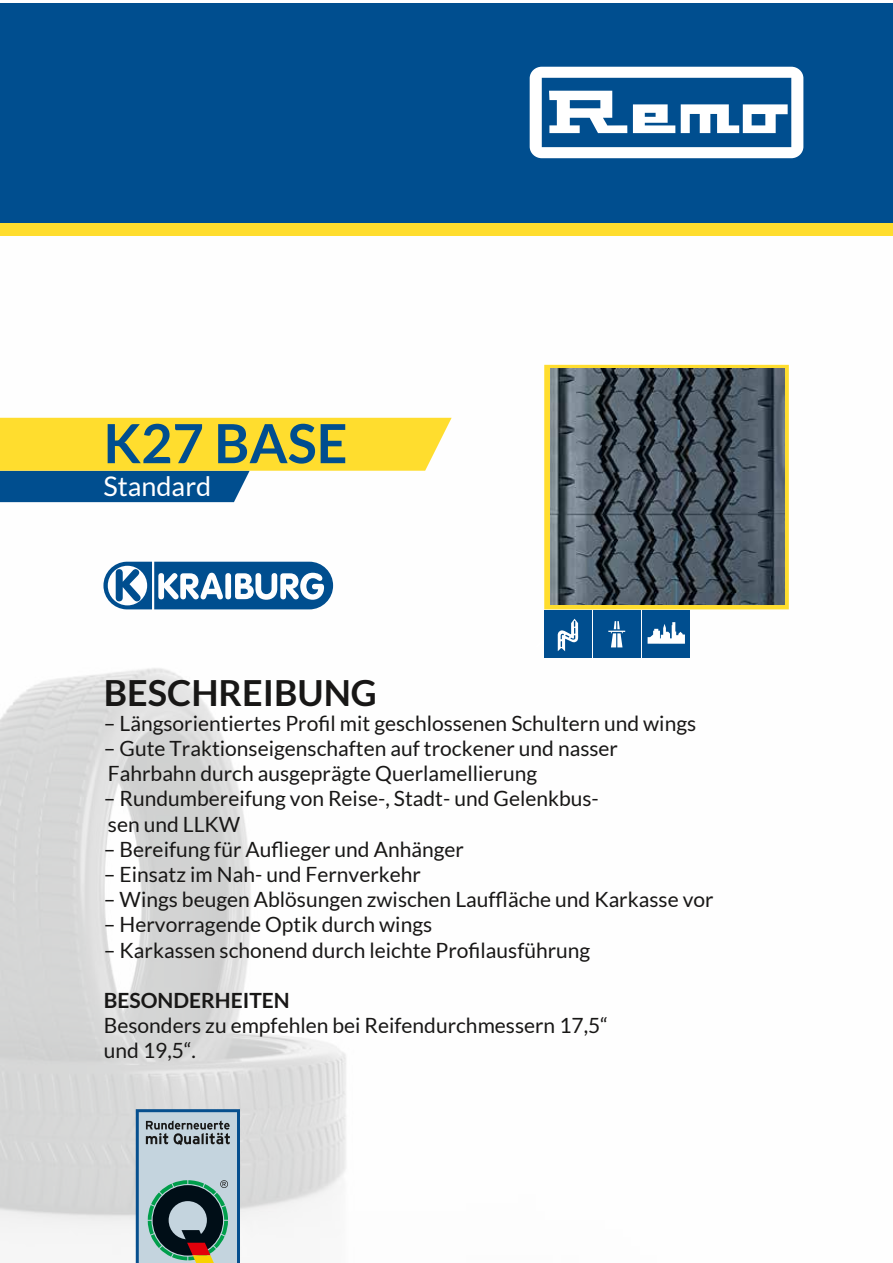
<style>
.page{position:relative;width:893px;height:1263px;background:#fff}
.page>*{position:absolute;margin:0;border:0;box-sizing:border-box;transform-origin:0 0}
.t1{font:700 54px "Lato";color:#004e8f}
.t2{font:700 36px "Lato";color:#181716}
.t3{font:27px "Lato";color:#fff}
.t4{font:21px/25.2px "Lato";color:#181716}
.t5{font:700 21px "Lato";color:#181716}
</style>
<div class="page">
<img style="left:0;top:235px;width:893px;height:1028px">
<svg style="left:136px;top:1109px;width:104px;height:154px;background:#889da3"></svg>
<svg style="left:0;top:418px;width:452px;height:84px"></svg>
<svg style="left:544px;top:365px;width:245px;height:244px;background:#e8cd3d"></svg>
<div style="left:544px;top:611px;width:48px;height:47px;background:#004e8f"></div>
<svg style="left:533px;top:615px;width:45px;height:36px"></svg>
<div style="left:593px;top:611px;width:48px;height:47px;background:#004e8f"></div>
<div style="left:642px;top:611px;width:48px;height:47px;background:#004e8f"></div>
<svg style="left:648px;top:622px;width:37px;height:22px"></svg>
<div style="left:0;top:223px;width:893px;height:12px;background:#ffdd2e"></div>
<div style="left:0;top:3px;width:893px;height:220px;background:#004e8f"></div>
<svg style="left:530px;top:67px;width:273px;height:91px"></svg>
<svg style="left:103px;top:562px;width:230px;height:47px"></svg>
<svg style="left:608px;top:621px;width:17px;height:26px"></svg>
<img style="left:551px;top:369px;width:233px;height:236px">
<h1 class="t1" style="left:103px;top:413px;width:246px">K27 BASE</h1>
<p class="t3" style="left:103px;top:471px;width:109px">Standard</p>
<h2 class="t2" style="left:104px;top:672px;width:275px">BESCHREIBUNG</h2>
<p class="t4" style="left:104px;top:710px;width:594px">– Längsorientiertes Profil mit geschlossenen Schultern und wings</p>
<p class="t4" style="left:104px;top:736px;width:516px">– Gute Traktionseigenschaften auf trockener und nasser<br>Fahrbahn durch ausgeprägte Querlamellierung</p>
<p class="t4" style="left:104px;top:786px;width:496px">– Rundumbereifung von Reise-, Stadt- und Gelenkbus&shy;sen und LLKW</p>
<p class="t4" style="left:104px;top:836px;width:362px">– Bereifung für Auflieger und Anhänger</p>
<p class="t4" style="left:104px;top:862px;width:319px">– Einsatz im Nah- und Fernverkehr</p>
<p class="t4" style="left:104px;top:887px;width:611px">– Wings beugen Ablösungen zwischen Lauffläche und Karkasse vor</p>
<p class="t4" style="left:104px;top:912px;width:330px">– Hervorragende Optik durch wings</p>
<p class="t4" style="left:104px;top:937px;width:488px">– Karkassen schonend durch leichte Profilausführung</p>
<p class="t5" style="left:104px;top:988px;width:187px">BESONDERHEITEN</p>
<p class="t4" style="left:104px;top:1013px;width:506px">Besonders zu empfehlen bei Reifendurchmessern 17,5“ und 19,5“.</p>
</div>
